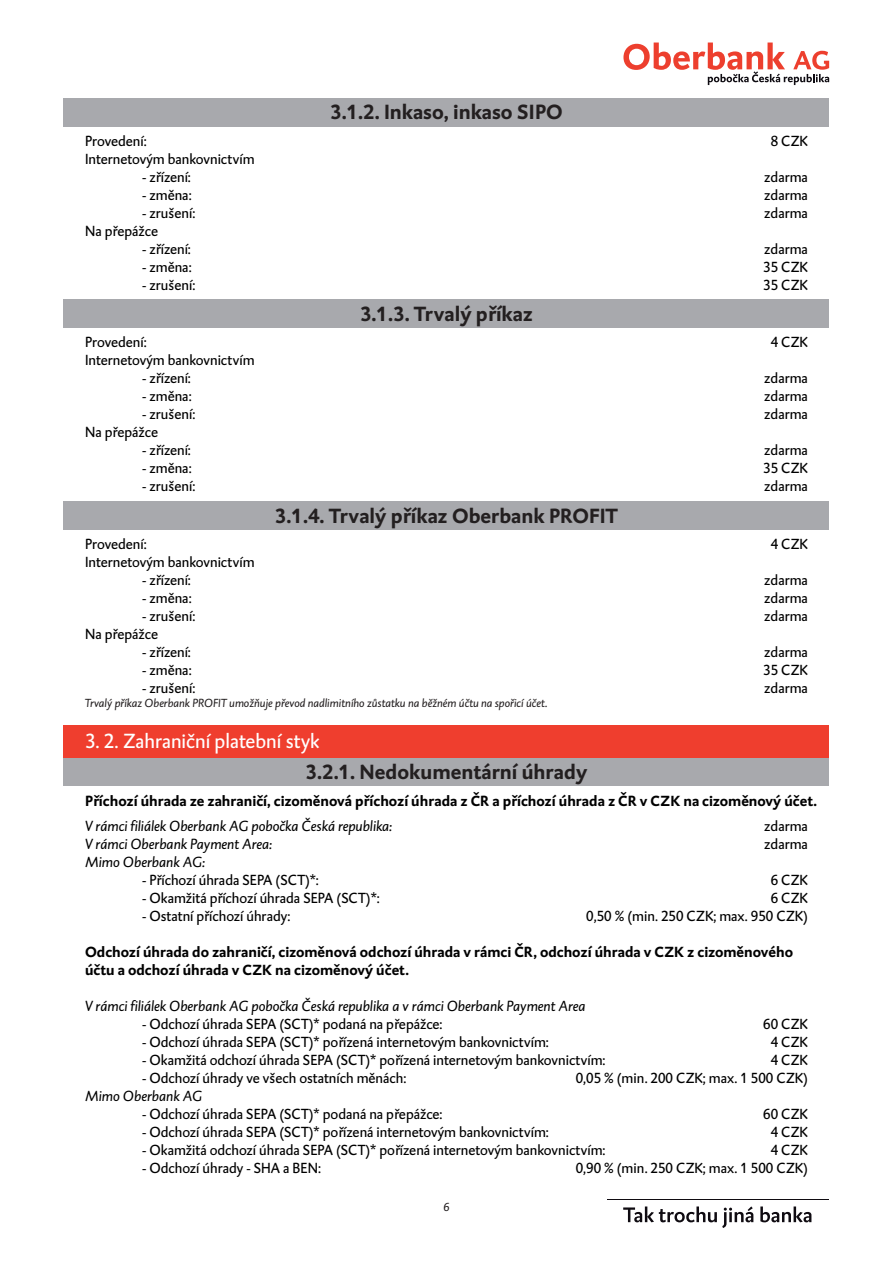
<style>
.page{position:relative;width:893px;height:1263px;background:#fff}
.page>*{position:absolute;margin:0;border:0;box-sizing:border-box;transform-origin:0 0}
.t1{font:700 21px "DTL Caspari T";color:#231f20}
.t2{font:21px "DTL Caspari T";color:#fff}
.t3{font:15px/18px "DTL Caspari T";color:#000}
.t4{font:700 15px/18px "DTL Caspari T";color:#000}
.t5{font:italic 15px/18px "DTL Caspari T";letter-spacing:-.005em;color:#000}
.t6{font:italic 12px "DTL Caspari T";color:#231f20}
</style>
<div class="page">
<hr style="left:607px;top:1199px;width:222px;height:1px;background:#0f0b11">
<svg style="left:623px;top:1206px;width:188px;height:22px"></svg>
<div style="left:64px;top:98px;width:765px;height:28px;background:#a8a9ad"></div>
<div style="left:64px;top:299px;width:765px;height:29px;background:#a8a9ad"></div>
<div style="left:64px;top:501px;width:765px;height:28px;background:#a8a9ad"></div>
<div style="left:64px;top:757px;width:765px;height:29px;background:#a8a9ad"></div>
<div style="left:64px;top:724px;width:765px;height:33px;background:#ef3e2e"></div>
<svg style="left:623px;top:43px;width:206px;height:42px"></svg>
<p class="t3" style="left:85px;top:132px;width:171px">Provedení:<br>Internetovým bankovnictvím</p>
<p class="t3" style="left:142px;top:168px;width:50px">- zřízení:</p>
<p class="t3" style="left:142px;top:186px;width:51px">- změna:</p>
<p class="t3" style="left:85px;top:204px;width:112px;text-indent:57px">- zrušení:<br>Na přepážce</p>
<p class="t3" style="left:142px;top:240px;width:50px">- zřízení:</p>
<p class="t3" style="left:142px;top:258px;width:51px">- změna:</p>
<p class="t3" style="left:142px;top:276px;width:55px">- zrušení:</p>
<p class="t3" style="left:85px;top:333px;width:171px">Provedení:<br>Internetovým bankovnictvím</p>
<p class="t3" style="left:142px;top:369px;width:50px">- zřízení:</p>
<p class="t3" style="left:142px;top:387px;width:51px">- změna:</p>
<p class="t3" style="left:85px;top:405px;width:112px;text-indent:57px">- zrušení:<br>Na přepážce</p>
<p class="t3" style="left:142px;top:441px;width:50px">- zřízení:</p>
<p class="t3" style="left:142px;top:459px;width:51px">- změna:</p>
<p class="t3" style="left:142px;top:477px;width:55px">- zrušení:</p>
<h1 class="t1" style="left:330px;top:98px;width:234px">3.1.2. Inkaso, inkaso SIPO</h1>
<h1 class="t1" style="left:360px;top:300px;width:174px">3.1.3. Trvalý příkaz</h1>
<h1 class="t1" style="left:275px;top:501px;width:345px">3.1.4. Trvalý příkaz Oberbank PROFIT</h1>
<p class="t3" style="left:85px;top:535px;width:171px">Provedení:<br>Internetovým bankovnictvím</p>
<p class="t3" style="left:142px;top:571px;width:50px">- zřízení:</p>
<p class="t3" style="left:142px;top:589px;width:51px">- změna:</p>
<p class="t3" style="left:85px;top:607px;width:112px;text-indent:57px">- zrušení:<br>Na přepážce</p>
<p class="t3" style="left:142px;top:643px;width:50px">- zřízení:</p>
<p class="t3" style="left:142px;top:661px;width:51px">- změna:</p>
<p class="t3" style="left:142px;top:679px;width:55px">- zrušení:</p>
<p class="t6" style="left:85px;top:696px;width:464px">Trvalý příkaz Oberbank PROFIT umožňuje převod nadlimitního zůstatku na běžném účtu na spořicí účet.</p>
<h1 class="t2" style="left:85px;top:728px;width:236px">3. 2. Zahraniční platební styk</h1>
<h1 class="t1" style="left:306px;top:758px;width:283px">3.2.1. Nedokumentární úhrady</h1>
<p class="t3" style="left:771px;top:132px;width:39px">8 CZK</p>
<p class="t3" style="left:764px;top:168px;width:45px;text-align:justify">zdarma zdarma zdarma</p>
<p class="t3" style="left:763px;top:240px;width:46px;text-align:justify">zdarma 35 CZK 35 CZK</p>
<p class="t3" style="left:771px;top:333px;width:39px">4 CZK</p>
<p class="t3" style="left:764px;top:369px;width:45px;text-align:justify">zdarma zdarma zdarma</p>
<p class="t3" style="left:763px;top:441px;width:46px;text-align:justify">zdarma 35 CZK zdarma</p>
<p class="t3" style="left:771px;top:535px;width:39px">4 CZK</p>
<p class="t3" style="left:764px;top:571px;width:45px;text-align:justify">zdarma zdarma zdarma</p>
<p class="t3" style="left:763px;top:643px;width:46px;text-align:justify">zdarma 35 CZK zdarma</p>
<p class="t4" style="left:85px;top:791px;width:734px">Příchozí úhrada ze zahraničí, cizoměnová příchozí úhrada z ČR a příchozí úhrada z ČR v CZK na cizoměnový účet.</p>
<p class="t5" style="left:85px;top:817px;width:309px">V rámci filiálek Oberbank AG pobočka Česká republika:<br>V rámci Oberbank Payment Area:<br>Mimo Oberbank AG:</p>
<p class="t3" style="left:142px;top:871px;width:178px">- Příchozí úhrada SEPA (SCT)*:</p>
<p class="t3" style="left:142px;top:889px;width:239px">- Okamžitá příchozí úhrada SEPA (SCT)*:</p>
<p class="t3" style="left:142px;top:907px;width:150px">- Ostatní příchozí úhrady:</p>
<p class="t4" style="left:85px;top:942px;width:709px">Odchozí úhrada do zahraničí, cizoměnová odchozí úhrada v rámci ČR, odchozí úhrada v CZK z cizoměnového účtu a odchozí úhrada v CZK na cizoměnový účet.</p>
<p class="t5" style="left:85px;top:997px;width:502px">V rámci filiálek Oberbank AG pobočka Česká republika a v rámci Oberbank Payment Area</p>
<p class="t3" style="left:142px;top:1015px;width:302px">- Odchozí úhrada SEPA (SCT)* podaná na přepážce:</p>
<p class="t3" style="left:142px;top:1033px;width:408px">- Odchozí úhrada SEPA (SCT)* pořízená internetovým bankovnictvím:</p>
<p class="t3" style="left:142px;top:1051px;width:465px">- Okamžitá odchozí úhrada SEPA (SCT)* pořízená internetovým bankovnictvím:</p>
<p class="t3" style="left:142px;top:1069px;width:266px">- Odchozí úhrady ve všech ostatních měnách:</p>
<p class="t5" style="left:85px;top:1087px;width:119px">Mimo Oberbank AG</p>
<p class="t3" style="left:142px;top:1105px;width:302px">- Odchozí úhrada SEPA (SCT)* podaná na přepážce:</p>
<p class="t3" style="left:142px;top:1123px;width:408px">- Odchozí úhrada SEPA (SCT)* pořízená internetovým bankovnictvím:</p>
<p class="t3" style="left:142px;top:1141px;width:465px">- Okamžitá odchozí úhrada SEPA (SCT)* pořízená internetovým bankovnictvím:</p>
<p class="t3" style="left:142px;top:1159px;width:180px">- Odchozí úhrady - SHA a BEN:</p>
<p class="t3" style="left:764px;top:817px;width:45px">zdarma zdarma</p>
<p class="t3" style="left:586px;top:871px;width:223px;text-align:right">6 CZK<br>6 CZK<br>0,50 % (min. 250 CZK; max. 950 CZK)</p>
<p class="t3" style="left:576px;top:1015px;width:234px;text-align:right">60 CZK<br>4 CZK<br>4 CZK<br>0,05 % (min. 200 CZK; max. 1 500 CZK)</p>
<p class="t3" style="left:576px;top:1105px;width:234px;text-align:right">60 CZK<br>4 CZK<br>4 CZK<br>0,90 % (min. 250 CZK; max. 1 500 CZK)</p>
<p class="t6" style="left:443px;top:1200px;width:7px">6</p>
</div>
